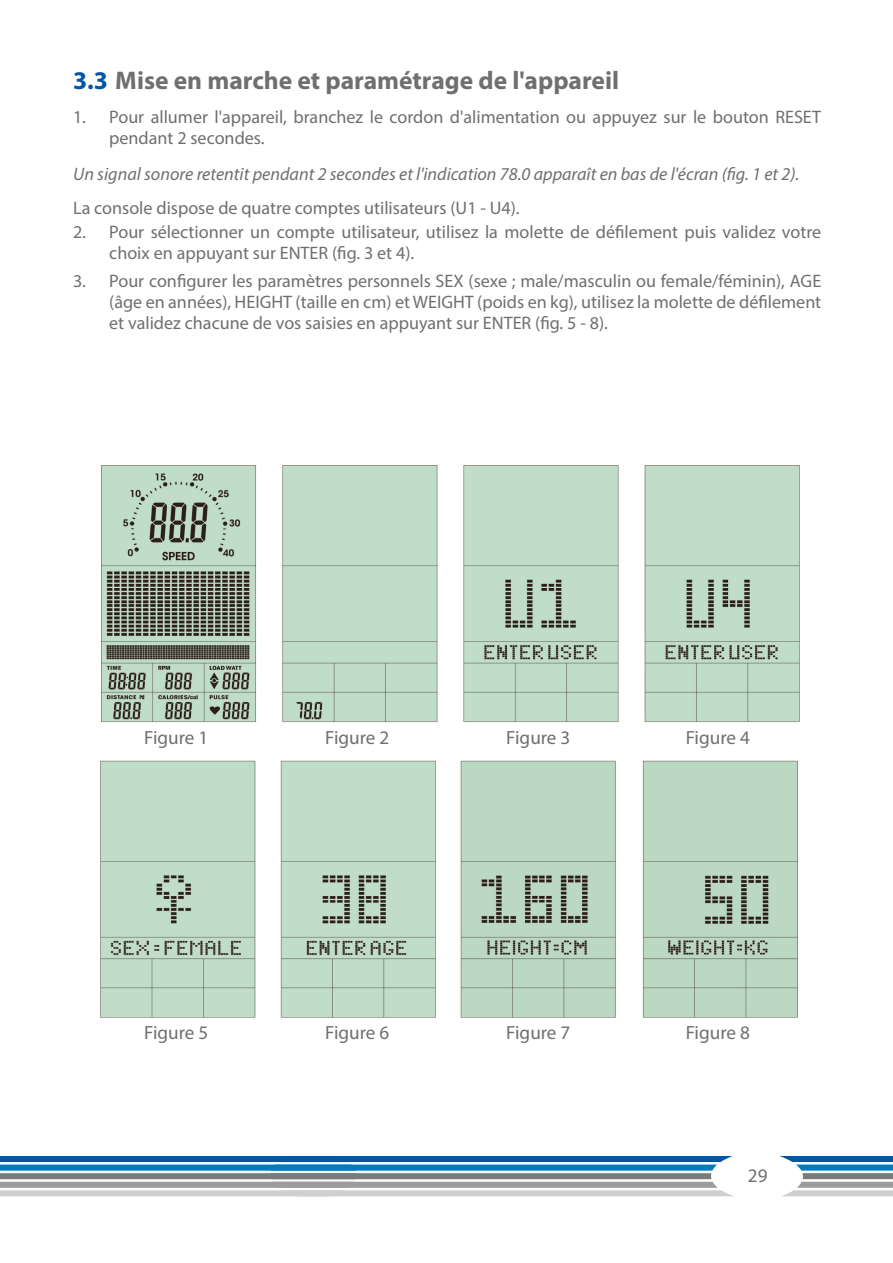
<style>
.page{position:relative;width:893px;height:1263px;background:#fff}
.page>*{position:absolute;margin:0;border:0;box-sizing:border-box;transform-origin:0 0}
.t1{font:700 25.5px "Myriad Pro";color:#706f6f}
.t2{font:19.2px "Myriad Pro";color:#706f6f}
.t3{font:18.15px/21.3px "Myriad Pro";color:#706f6f}
.t4{font:italic 18.15px "Myriad Pro";color:#706f6f}
.s1{color:#0056a4}
</style>
<div class="page">
<img style="left:100px;top:465px;width:700px;height:553px">
<svg style="left:779px;top:1156px;width:114px;height:40px"></svg>
<svg style="left:0;top:1156px;width:733px;height:40px"></svg>
<h1 class="t1" style="left:73px;top:64px;width:548px"><span class="s1">3.3</span> Mise en marche et paramétrage de l'appareil</h1>
<p class="t3" style="left:109px;top:106px;width:713px;text-indent:-36px">1. Pour allumer l'appareil, branchez le cordon d'alimentation ou appuyez sur le bouton RESET pendant 2 secondes.</p>
<p class="t4" style="left:73px;top:163px;width:728px">Un signal sonore retentit pendant 2 secondes et l'indication 78.0 apparaît en bas de l'écran (fig. 1 et 2).</p>
<p class="t3" style="left:73px;top:197px;width:448px">La console dispose de quatre comptes utilisateurs (U1 - U4).</p>
<p class="t3" style="left:109px;top:221px;width:713px;text-indent:-36px">2. Pour sélectionner un compte utilisateur, utilisez la molette de défilement puis validez votre choix en appuyant sur ENTER (fig. 3 et 4).</p>
<p class="t3" style="left:109px;top:269px;width:714px;text-align:justify;text-indent:-36px">3. Pour configurer les paramètres personnels SEX (sexe ; male/masculin ou female/féminin), AGE (âge en années), HEIGHT (taille en cm) et WEIGHT (poids en kg), utilisez la molette de défilement et validez chacune de vos saisies en appuyant sur ENTER (fig. 5 - 8).</p>
<p class="t2" style="left:144px;top:726px;width:66px">Figure 1</p>
<p class="t2" style="left:325px;top:726px;width:66px">Figure 2</p>
<p class="t2" style="left:506px;top:726px;width:66px">Figure 3</p>
<p class="t2" style="left:686px;top:726px;width:66px">Figure 4</p>
<p class="t2" style="left:144px;top:1020px;width:66px">Figure 5</p>
<p class="t2" style="left:325px;top:1020px;width:66px">Figure 6</p>
<p class="t2" style="left:506px;top:1020px;width:66px">Figure 7</p>
<p class="t2" style="left:686px;top:1020px;width:66px">Figure 8</p>
<p class="t2" style="left:748px;top:1164px;width:21px">29</p>
</div>
